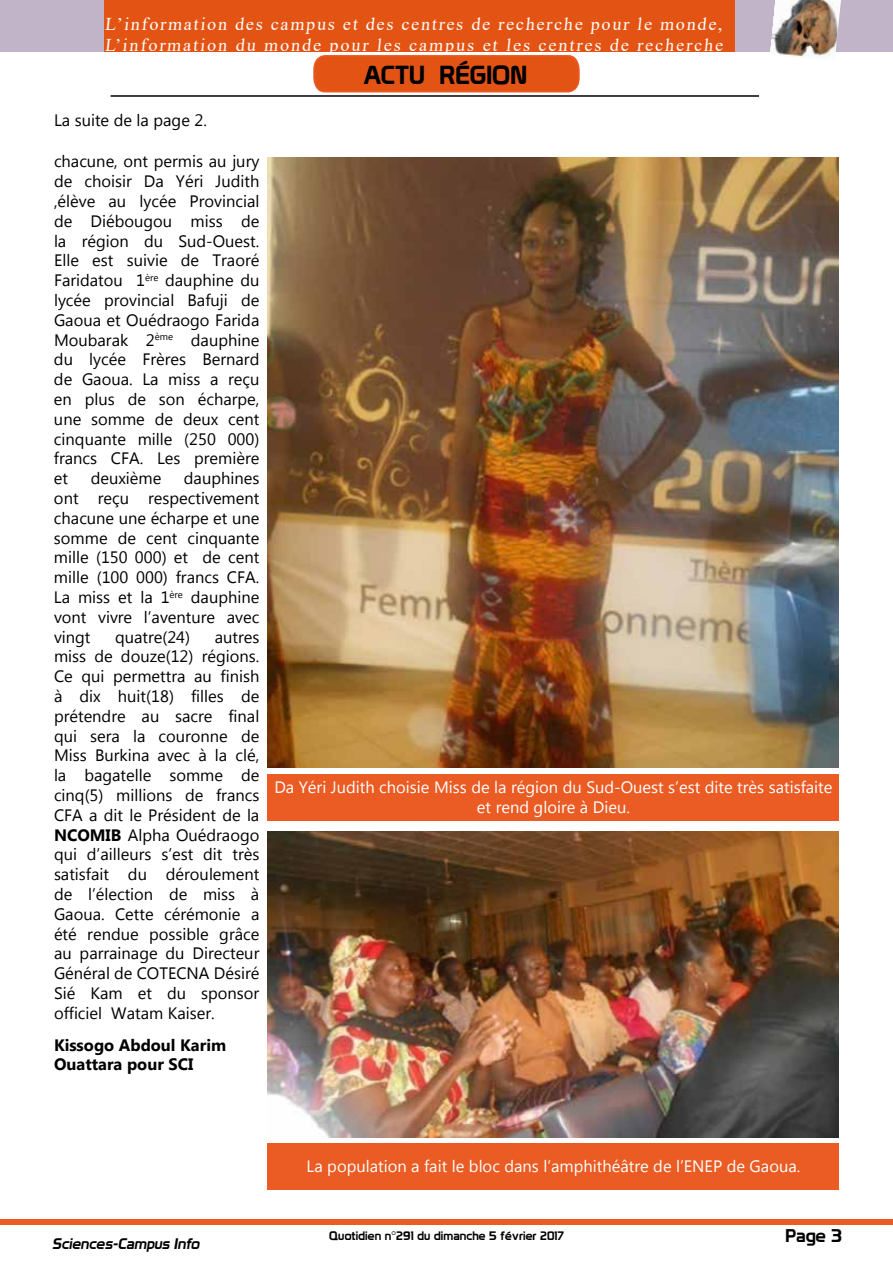
<style>
.page{position:relative;width:893px;height:1263px;background:#fff}
.page>*{position:absolute;margin:0;border:0;box-sizing:border-box;transform-origin:0 0}
.t1{font:25.5px "Prototype";color:#000}
.t2{font:18px/21.6px "Times New Roman";letter-spacing:.105em;color:#fff}
.t3{font:18px "Prototype";color:#000}
.t4{font:16.5px/19.8px "Myanmar Text";color:#000;text-align:justify}
.t5{font:16.5px/19.8px "Myanmar Text";color:#fff;text-align:center}
.t6{font:700 16.5px/19.8px "Myanmar Text";color:#000}
.t7{font:italic 15px "Prototype";color:#000}
.t8{font:12px "Prototype";letter-spacing:.01em;color:#000}
.s1{font-weight:700}
</style>
<div class="page">
<div style="left:0;top:1219px;width:893px;height:6px;background:#ea5c24"></div>
<hr style="left:111px;top:95px;width:648px;height:2px;background:#000">
<div style="left:0;top:0;width:893px;height:52px;background:#c2b4c8"></div>
<div style="left:105px;top:0;width:630px;height:52px;background:#e35414"></div>
<img style="left:770px;top:0;width:71px;height:59px">
<svg style="left:313px;top:55px;width:267px;height:38px"></svg>
<img style="left:268px;top:157px;width:571px;height:610px">
<div style="left:268px;top:774px;width:571px;height:47px;background:#ea5c24"></div>
<div style="left:268px;top:1143px;width:571px;height:46px;background:#ea5c24"></div>
<img style="left:268px;top:831px;width:571px;height:306px">
<p class="t2" style="left:105px;top:12px;width:622px">L’information des campus et des centres de recherche pour le monde,<br>L’information du monde pour les campus et les centres de recherche</p>
<h1 class="t1" style="left:363px;top:60px;width:165px">ACTU RÉGION</h1>
<p class="t4" style="left:54px;top:110px;width:154px">La suite de la page 2.</p>
<p class="t4" style="left:54px;top:152px;width:207px">chacune, ont permis au jury de choisir Da Yéri Judith ,élève au lycée Provincial de Diébougou miss de la région du Sud-Ouest.<br>Elle est suivie de Traoré Faridatou 1<sup>ère</sup> dauphine du lycée provincial Bafuji de Gaoua et Ouédraogo Farida Moubarak 2<sup>ème</sup> dauphine du lycée Frères Bernard de Gaoua. La miss a reçu en plus de son écharpe, une somme de deux cent cinquante mille (250 000) francs CFA. Les première et</p>
<p class="t4" style="left:91px;top:469px;width:72px">deuxième</p>
<p class="t4" style="left:54px;top:469px;width:207px;text-indent:130px">dauphines ont reçu respectivement chacune une écharpe et une somme de cent cinquante mille (150 000) et de cent mille (100 000) francs CFA.<br>La miss et la 1<sup>ère</sup> dauphine vont vivre l’aventure avec vingt</p>
<p class="t4" style="left:115px;top:627px;width:77px">quatre(24)</p>
<p class="t4" style="left:54px;top:627px;width:207px;text-indent:161px">autres miss de douze(12) régions.<br>Ce qui permettra au finish à dix huit(18) filles de prétendre au sacre final qui sera la couronne de Miss Burkina avec à la clé, la bagatelle somme de cinq(5) millions de francs CFA a dit le Président de la <span class="s1">NCOMIB</span> Alpha Ouédraogo qui d’ailleurs s’est dit très satisfait du déroulement de l’élection de miss à Gaoua. Cette cérémonie a été rendue possible grâce au parrainage du Directeur Général de COTECNA Désiré Sié Kam et du sponsor officiel Watam Kaiser.</p>
<p class="t6" style="left:54px;top:1035px;width:174px">Kissogo Abdoul Karim<br>Ouattara pour SCI</p>
<p class="t5" style="left:274px;top:777px;width:560px">Da Yéri Judith choisie Miss de la région du Sud-Ouest s’est dite très satisfaite et rend gloire à Dieu.</p>
<p class="t5" style="left:307px;top:1156px;width:495px">La population a fait le bloc dans l’amphithéâtre de l’ENEP de Gaoua.</p>
<p class="t7" style="left:52px;top:1234px;width:152px">Sciences-Campus Info</p>
<p class="t3" style="left:786px;top:1225px;width:58px">Page 3</p>
<p class="t8" style="left:329px;top:1228px;width:236px">Quotidien n°291 du dimanche 5 février 2017</p>
</div>
